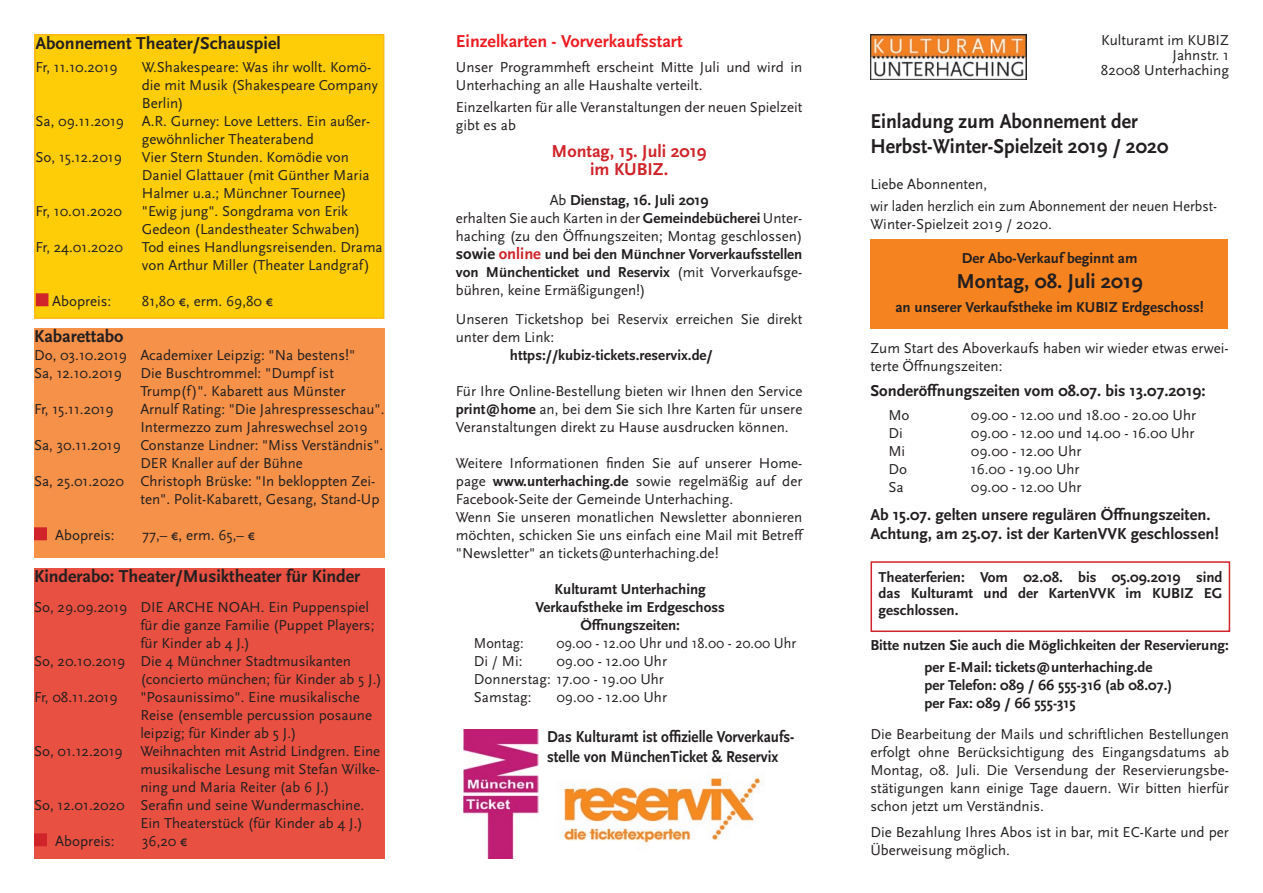
<style>
.page{position:relative;width:1263px;height:893px;background:#fff}
.page>*{position:absolute;margin:0;border:0;box-sizing:border-box;transform-origin:0 0}
.t1{font:700 21px/25.2px "Scala Sans";color:#231f20;scale:.95 1}
.t2{font:700 21px "Scala Sans";color:#231f20}
.t3{font:700 18px "Scala Sans";color:#231f20}
.t4{font:700 18px "Scala Sans";color:#ee1d23}
.t5{font:700 18px/18px "Scala Sans";color:#d1232a;text-align:center}
.t6{font:700 16.5px/19.2px "Scala Sans";color:#231f20}
.t7{font:700 16.5px/19.8px "Scala Sans";color:#231f20;scale:.92 1}
.t8{font:15px/18px "Scala Sans";color:#231f20}
.t9{font:700 15px/18px "Scala Sans";color:#231f20}
.t10{font:15px "Scala Sans";color:#231f20;scale:.95 1}
.s1{color:#d1232a}
.s2{font-weight:700}
.s3{font-weight:700;font-size:16.5px}
.s4{font-weight:700;font-size:16.5px;color:#d1232a}
</style>
<div class="page">
<div style="left:870px;top:240px;width:357px;height:89px;background:#f58420"></div>
<img style="left:558px;top:777px;width:206px;height:66px">
<img style="left:870px;top:34px;width:157px;height:46px">
<div style="left:35px;top:35px;width:349px;height:283px;background:#fecd08"></div>
<div style="left:36px;top:293px;width:12px;height:13px;border:3px solid #d1232a"></div>
<div style="left:34px;top:34px;width:350px;height:285px;border:2px solid #fcb814"></div>
<div style="left:34px;top:569px;width:350px;height:290px;background:#e85041"></div>
<div style="left:34px;top:833px;width:13px;height:13px;border:3px solid #d1232a"></div>
<div style="left:34px;top:328px;width:350px;height:230px;background:#f69149"></div>
<div style="left:34px;top:527px;width:13px;height:13px;border:3px solid #d1232a"></div>
<img style="left:463px;top:730px;width:75px;height:129px">
<div style="left:870px;top:561px;width:360px;height:71px;border:2px solid #d1232a"></div>
<p class="t3" style="left:36px;top:32px;width:247px">Abonnement Theater/Schauspiel</p>
<p class="t8" style="left:36px;top:58px;width:83px">Fr, 11.10.2019</p>
<p class="t8" style="left:142px;top:58px;width:231px">W.Shakespeare: Was ihr wollt. Komö-</p>
<p class="t8" style="left:142px;top:76px;width:237px">die mit Musik (Shakespeare Company</p>
<p class="t8" style="left:142px;top:94px;width:43px">Berlin)</p>
<p class="t8" style="left:36px;top:112px;width:336px">Sa, 09.11.2019 A.R. Gurney: Love Letters. Ein außer-</p>
<p class="t8" style="left:142px;top:130px;width:174px">gewöhnlicher Theaterabend</p>
<p class="t8" style="left:36px;top:148px;width:88px">So, 15.12.2019</p>
<p class="t8" style="left:142px;top:148px;width:229px">Vier Stern Stunden. Komödie von<br>Daniel Glattauer (mit Günther Maria<br>Halmer u.a.; Münchner Tournee)</p>
<p class="t8" style="left:36px;top:202px;width:88px">Fr, 10.01.2020</p>
<p class="t8" style="left:142px;top:202px;width:220px">"Ewig jung". Songdrama von Erik<br>Gedeon (Landestheater Schwaben)</p>
<p class="t8" style="left:36px;top:238px;width:89px">Fr, 24.01.2020</p>
<p class="t8" style="left:142px;top:238px;width:242px">Tod eines Handlungsreisenden. Drama von Arthur Miller (Theater Landgraf)</p>
<p class="t8" style="left:36px;top:292px;width:77px"><span class="s1">■</span> Abopreis:</p>
<p class="t8" style="left:142px;top:292px;width:133px">81,80 €, erm. 69,80 €</p>
<p class="t3" style="left:34px;top:325px;width:91px">Kabarettabo</p>
<p class="t8" style="left:34px;top:346px;width:323px">Do, 03.10.2019 Academixer Leipzig: "Na bestens!"</p>
<p class="t8" style="left:34px;top:364px;width:301px">Sa, 12.10.2019 Die Buschtrommel: "Dumpf ist</p>
<p class="t8" style="left:140px;top:382px;width:207px">Trump(f)". Kabarett aus Münster</p>
<p class="t8" style="left:34px;top:400px;width:81px">Fr, 15.11.2019</p>
<p class="t8" style="left:140px;top:400px;width:246px">Arnulf Rating: "Die Jahrespresseschau".<br>Intermezzo zum Jahreswechsel 2019</p>
<p class="t8" style="left:34px;top:436px;width:88px">Sa, 30.11.2019</p>
<p class="t8" style="left:140px;top:436px;width:244px">Constanze Lindner: "Miss Verständnis".</p>
<p class="t8" style="left:140px;top:454px;width:164px">DER Knaller auf der Bühne</p>
<p class="t8" style="left:34px;top:472px;width:343px">Sa, 25.01.2020 Christoph Brüske: "In bekloppten Zei-</p>
<p class="t8" style="left:140px;top:490px;width:241px">ten". Polit-Kabarett, Gesang, Stand-Up</p>
<p class="t8" style="left:34px;top:526px;width:82px"><span class="s1">■</span> Abopreis:</p>
<p class="t8" style="left:142px;top:526px;width:115px">77,– €, erm. 65,– €</p>
<p class="t3" style="left:34px;top:565px;width:328px">Kinderabo: Theater/Musiktheater für Kinder</p>
<p class="t8" style="left:34px;top:598px;width:337px">So, 29.09.2019 DIE ARCHE NOAH. Ein Puppenspiel</p>
<p class="t8" style="left:140px;top:616px;width:236px">für die ganze Familie (Puppet Players;</p>
<p class="t8" style="left:140px;top:634px;width:111px">für Kinder ab 4 J.)</p>
<p class="t8" style="left:34px;top:652px;width:318px">So, 20.10.2019 Die 4 Münchner Stadtmusikanten</p>
<p class="t8" style="left:140px;top:670px;width:243px">(concierto münchen; für Kinder ab 5 J.)</p>
<p class="t8" style="left:34px;top:688px;width:85px">Fr, 08.11.2019</p>
<p class="t8" style="left:140px;top:688px;width:221px">"Posaunissimo". Eine musikalische</p>
<p class="t8" style="left:140px;top:706px;width:233px">Reise (ensemble percussion posaune</p>
<p class="t8" style="left:140px;top:724px;width:158px">leipzig; für Kinder ab 5 J.)</p>
<p class="t8" style="left:34px;top:742px;width:348px">So, 01.12.2019 Weihnachten mit Astrid Lindgren. Eine</p>
<p class="t8" style="left:140px;top:760px;width:241px">musikalische Lesung mit Stefan Wilke-</p>
<p class="t8" style="left:140px;top:778px;width:191px">ning und Maria Reiter (ab 6 J.)</p>
<p class="t8" style="left:34px;top:796px;width:332px">So, 12.01.2020 Serafin und seine Wundermaschine.</p>
<p class="t8" style="left:140px;top:814px;width:224px">Ein Theaterstück (für Kinder ab 4 J.)</p>
<p class="t8" style="left:34px;top:832px;width:82px"><span class="s1">■</span> Abopreis:</p>
<p class="t8" style="left:142px;top:832px;width:47px">36,20 €</p>
<p class="t4" style="left:456px;top:31px;width:228px">Einzelkarten - Vorverkaufsstart</p>
<p class="t8" style="left:456px;top:58px;width:348px">Unser Programmheft erscheint Mitte Juli und wird in<br>Unterhaching an alle Haushalte verteilt.</p>
<p class="t8" style="left:456px;top:98px;width:348px">Einzelkarten für alle Veranstaltungen der neuen Spielzeit gibt es ab</p>
<p class="t5" style="left:552px;top:142px;width:157px">Montag, 15. Juli 2019 im KUBIZ.</p>
<p class="t8" style="left:456px;top:191px;width:348px;text-indent:94px">Ab <span class="s2">Dienstag, 16. Juli 2019<br></span>erhalten Sie auch Karten in der <span class="s2">Gemeindebücherei</span> Unter&shy;haching (zu den Öffnungszeiten; Montag geschlossen) <span class="s3">sowie</span> <span class="s4">online</span> <span class="s2">und bei den Münchner Vorverkaufsstellen von Münchenticket und Reservix</span> (mit Vorverkaufsge&shy;bühren, keine Ermäßigungen!)</p>
<p class="t8" style="left:456px;top:310px;width:348px">Unseren Ticketshop bei Reservix erreichen Sie direkt unter dem Link:</p>
<p class="t9" style="left:510px;top:346px;width:204px">https://kubiz-tickets.reservix.de/</p>
<p class="t8" style="left:456px;top:382px;width:348px;text-align:justify">Für Ihre Online-Bestellung bieten wir Ihnen den Service <span class="s2">print@home</span> an, bei dem Sie sich Ihre Karten für unsere Veranstaltungen direkt zu Hause ausdrucken können.</p>
<p class="t8" style="left:456px;top:454px;width:348px">Weitere Informationen finden Sie auf unserer Home&shy;page <span class="s2">www.unterhaching.de</span> sowie regelmäßig auf der Facebook-Seite der Gemeinde Unterhaching.<br>Wenn Sie unseren monatlichen Newsletter abonnieren möchten, schicken Sie uns einfach eine Mail mit Betreff "Newsletter" an tickets@unterhaching.de!</p>
<p class="t9" style="left:536px;top:580px;width:191px;text-align:center">Kulturamt Unterhaching<br>Verkaufstheke im Erdgeschoss<br>Öffnungszeiten:</p>
<p class="t10" style="left:474px;top:634px;width:54px">Montag:</p>
<p class="t10" style="left:556px;top:634px;width:254px">09.00 - 12.00 Uhr und 18.00 - 20.00 Uhr</p>
<p class="t8" style="left:474px;top:652px;width:50px">Di / Mi:</p>
<p class="t8" style="left:474px;top:652px;width:195px;text-indent:82px">09.00 - 12.00 Uhr<br>Donnerstag: 17.00 - 19.00 Uhr<br>Samstag:</p>
<p class="t8" style="left:556px;top:688px;width:112px">09.00 - 12.00 Uhr</p>
<p class="t7" style="left:547px;top:727px;width:270px">Das Kulturamt ist offizielle Vorverkaufs&shy;stelle von MünchenTicket &amp; Reservix</p>
<p class="t8" style="left:1101px;top:33px;width:129px;line-height:15px;text-align:right">Kulturamt im KUBIZ<br>Jahnstr. 1<br>82008 Unterhaching</p>
<h1 class="t1" style="left:870px;top:109px;width:315px">Einladung zum Abonnement der<br>Herbst-Winter-Spielzeit 2019 / 2020</h1>
<p class="t8" style="left:870px;top:173px;width:348px;line-height:22.2px">Liebe Abonnenten,<br>wir laden herzlich ein zum Abonnement der neuen Herbst-</p>
<p class="t8" style="left:870px;top:215px;width:183px">Winter-Spielzeit 2019 / 2020.</p>
<p class="t9" style="left:962px;top:249px;width:177px">Der Abo-Verkauf beginnt am</p>
<h1 class="t2" style="left:956px;top:269px;width:188px">Montag, 08. Juli 2019</h1>
<p class="t9" style="left:895px;top:298px;width:310px">an unserer Verkaufstheke im KUBIZ Erdgeschoss!</p>
<p class="t8" style="left:870px;top:339px;width:360px">Zum Start des Aboverkaufs haben wir wieder etwas erwei&shy;terte Öffnungszeiten:</p>
<p class="t6" style="left:870px;top:381px;width:337px">Sonderöffnungszeiten vom 08.07. bis 13.07.2019:</p>
<p class="t8" style="left:888px;top:406px;width:23px">Mo</p>
<p class="t8" style="left:971px;top:406px;width:227px">09.00 - 12.00 und 18.00 - 20.00 Uhr</p>
<p class="t8" style="left:888px;top:424px;width:16px">Di</p>
<p class="t8" style="left:971px;top:424px;width:225px">09.00 - 12.00 und 14.00 - 16.00 Uhr</p>
<p class="t8" style="left:888px;top:442px;width:18px">Mi</p>
<p class="t8" style="left:971px;top:442px;width:112px">09.00 - 12.00 Uhr</p>
<p class="t8" style="left:888px;top:460px;width:20px">Do</p>
<p class="t8" style="left:971px;top:460px;width:110px">16.00 - 19.00 Uhr</p>
<p class="t8" style="left:888px;top:478px;width:17px">Sa</p>
<p class="t8" style="left:971px;top:478px;width:112px">09.00 - 12.00 Uhr</p>
<p class="t6" style="left:870px;top:505px;width:350px">Ab 15.07. gelten unsere regulären Öffnungszeiten.<br>Achtung, am 25.07. ist der KartenVVK geschlossen!</p>
<p class="t9" style="left:878px;top:569px;width:345px;line-height:16.5px;text-align:justify">Theaterferien: Vom 02.08. bis 05.09.2019 sind das Kulturamt und der KartenVVK im KUBIZ EG geschlossen.</p>
<p class="t9" style="left:924px;top:634px;width:306px;line-height:22.2px;text-indent:-54px">Bitte nutzen Sie auch die Möglichkeiten der Reservierung: per E-Mail: tickets@unterhaching.de</p>
<p class="t9" style="left:924px;top:676px;width:249px">per Telefon: 089 / 66 555-316 (ab 08.07.) per Fax: 089 / 66 555-315</p>
<p class="t8" style="left:870px;top:725px;width:360px;text-align:justify">Die Bearbeitung der Mails und schriftlichen Bestellungen erfolgt ohne Berücksichtigung des Eingangsdatums ab Montag, 08. Juli. Die Versendung der Reservierungsbe&shy;stätigungen kann einige Tage dauern. Wir bitten hierfür schon jetzt um Verständnis.</p>
<p class="t8" style="left:870px;top:823px;width:360px">Die Bezahlung Ihres Abos ist in bar, mit EC-Karte und per<br>Überweisung möglich.</p>
</div>
